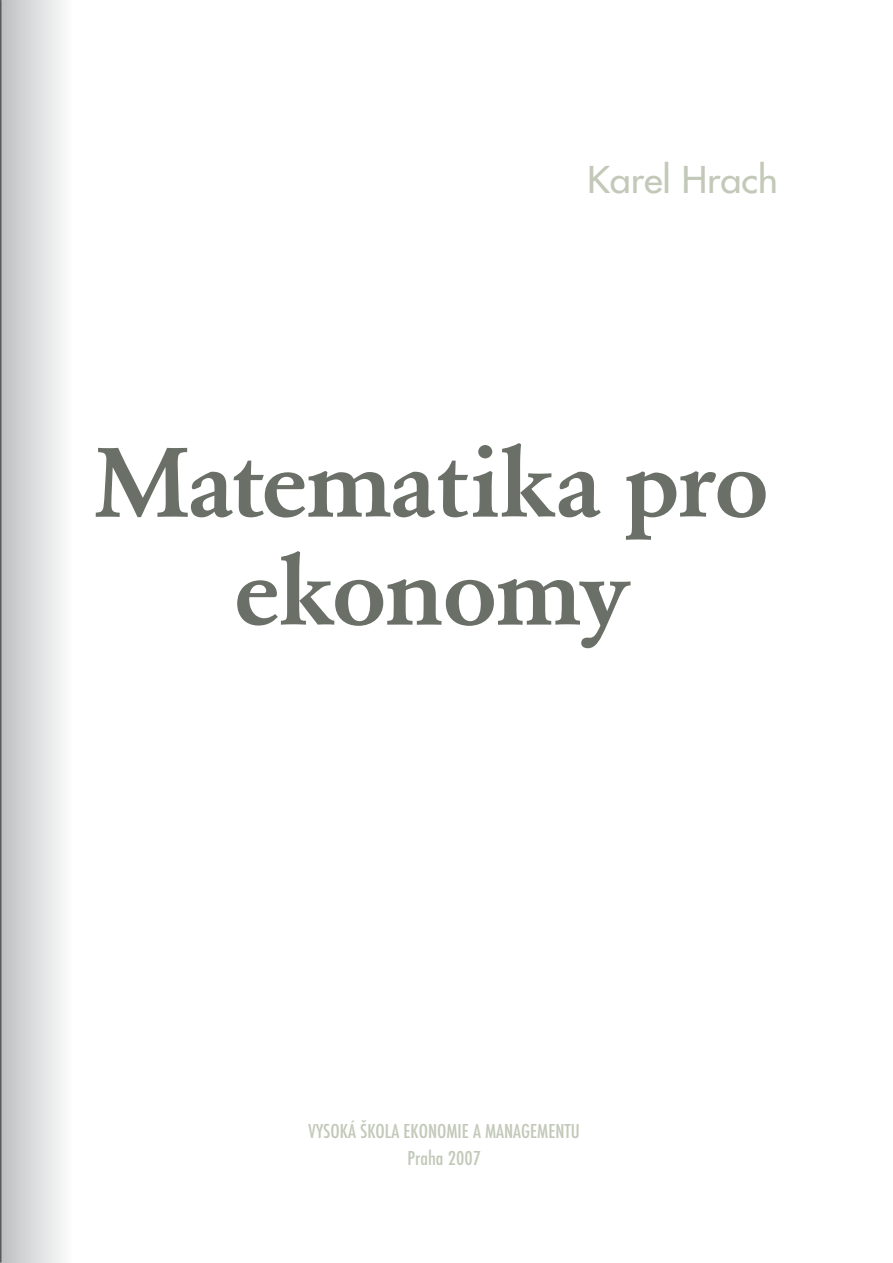
<style>
.page{position:relative;width:893px;height:1263px;background:#fff}
.page>*{position:absolute;margin:0;border:0;box-sizing:border-box;transform-origin:0 0}
.t1{font:500 97.5px/108px "Garamond BECE";letter-spacing:-.03em;color:#6a6f67;text-align:center;scale:1.05 1}
.t2{font:36px "Futura CE";color:#c3c9b9;scale:1.05 1}
.t3{font:21px/26.7px "Futura TEE Medium Condensed";color:#c3c9b9;text-align:center;scale:1.05 1}
</style>
<div class="page">
<div style="left:0;top:0;width:131px;height:1263px;background:linear-gradient(to right,#c9cbcd,#fff)"></div>
<hr style="left:0;top:0;width:1px;height:1263px;background:#58595b">
<h2 class="t2" style="left:587px;top:163px;width:183px">Karel Hrach</h2>
<h1 class="t1" style="left:93px;top:437px;width:647px">Matematika pro ekonomy</h1>
<p class="t3" style="left:309px;top:1118px;width:260px">VYSOKÁ ŠKOLA EKONOMIE A MANAGEMENTU<br>Praha 2007</p>
</div>
